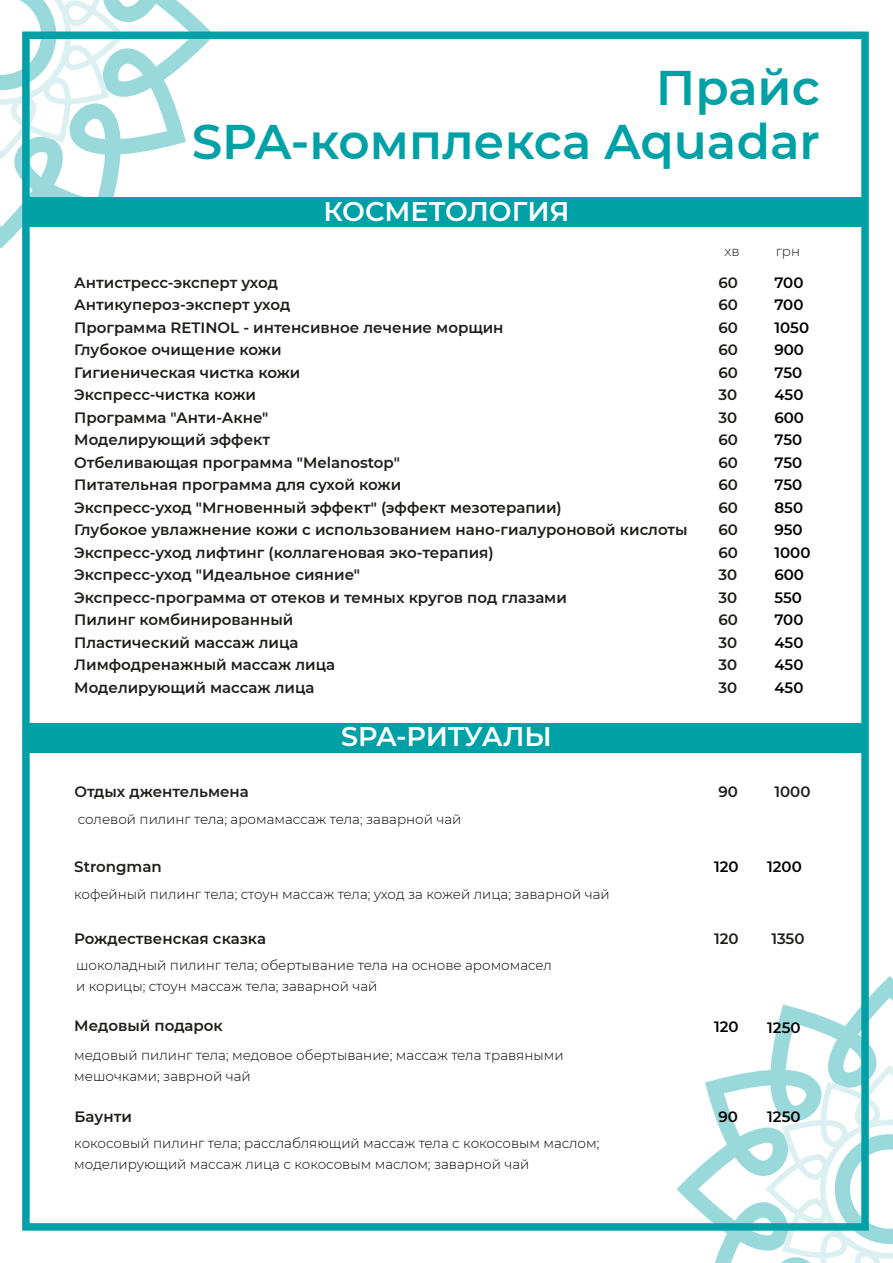
<style>
.page{position:relative;width:893px;height:1263px;background:#fff}
.page>*{position:absolute;margin:0;border:0;box-sizing:border-box;transform-origin:0 0}
.t1{font:600 48.6px/54px "Montserrat";color:#00a1a6;text-align:right}
.t2{font:600 27px "Montserrat";color:#fff}
.t3{font:600 15px/22.5px "Montserrat";color:#1d1d1b}
.t4{font:600 15px/22.5px "Montserrat";color:#000}
.t5{font:300 13.5px/21px "Montserrat";color:#000}
.t6{font:300 13.5px "Montserrat";color:#1d1d1b}
</style>
<div class="page">
<svg style="left:676px;top:976px;width:217px;height:287px"></svg>
<svg style="left:765px;top:1065px;width:128px;height:198px"></svg>
<svg style="left:0;top:0;width:214px;height:248px"></svg>
<svg style="left:0;top:0;width:125px;height:159px"></svg>
<div style="left:22px;top:32px;width:847px;height:1199px;border:8px solid #00a1a6"></div>
<div style="left:26px;top:197px;width:839px;height:30px;background:#00a1a6"></div>
<div style="left:26px;top:723px;width:839px;height:29px;background:#00a1a6"></div>
<h1 class="t1" style="left:192px;top:59px;width:630px">Прайс<br>SPA-комплекса Aquadar</h1>
<h2 class="t2" style="left:323px;top:192px;width:247px">КОСМЕТОЛОГИЯ</h2>
<p class="t3" style="left:74px;top:270px;width:615px">Антистресс-эксперт уход<br>Антикупероз-эксперт уход<br>Программа RETINOL - интенсивное лечение морщин<br>Глубокое очищение кожи<br>Гигиеническая чистка кожи<br>Экспресс-чистка кожи<br>Программа "Анти-Акне"<br>Моделирующий эффект<br>Отбеливающая программа "Melanostop"<br>Питательная программа для сухой кожи<br>Экспресс-уход "Мгновенный эффект" (эффект мезотерапии)<br>Глубокое увлажнение кожи с использованием нано-гиалуроновой кислоты Экспресс-уход лифтинг (коллагеновая эко-терапия)<br>Экспресс-уход "Идеальное сияние"<br>Экспресс-программа от отеков и темных кругов под глазами<br>Пилинг комбинированный<br>Пластический массаж лица<br>Лимфодренажный массаж лица<br>Моделирующий массаж лица</p>
<h2 class="t2" style="left:341px;top:717px;width:212px">SPA-РИТУАЛЫ</h2>
<p class="t3" style="left:75px;top:780px;width:176px">Отдых джентельмена</p>
<p class="t5" style="left:78px;top:808px;width:385px">солевой пилинг тела; аромамассаж тела; заварной чай</p>
<p class="t3" style="left:74px;top:855px;width:89px">Strongman</p>
<p class="t5" style="left:74px;top:883px;width:537px">кофейный пилинг тела; стоун массаж тела; уход за кожей лица; заварной чай</p>
<p class="t3" style="left:74px;top:927px;width:193px">Рождественская сказка</p>
<p class="t5" style="left:76px;top:954px;width:477px">шоколадный пилинг тела; обертывание тела на основе аромомасел и корицы; стоун массаж тела; заварной чай</p>
<p class="t3" style="left:74px;top:1014px;width:150px">Медовый подарок</p>
<p class="t5" style="left:74px;top:1045px;width:491px">медовый пилинг тела; медовое обертывание; массаж тела травяными мешочками; заврной чай</p>
<p class="t3" style="left:75px;top:1104px;width:59px">Баунти</p>
<p class="t5" style="left:74px;top:1132px;width:527px">кокосовый пилинг тела; расслабляющий массаж тела с кокосовым маслом; моделирующий массаж лица с кокосовым маслом; заварной чай</p>
<p class="t6" style="left:724px;top:242px;width:17px">хв</p>
<p class="t6" style="left:776px;top:242px;width:26px">грн</p>
<p class="t3" style="left:719px;top:270px;width:21px;text-align:justify">60<br>60<br>60<br>60<br>60<br>30<br>30<br>60<br>60<br>60<br>60<br>60<br>60<br>30<br>30<br>60<br>30<br>30<br>30</p>
<p class="t4" style="left:774px;top:270px;width:38px">700<br>700<br>1050<br>900<br>750<br>450<br>600<br>750<br>750<br>750<br>850<br>950<br>1000<br>600<br>550<br>700<br>450<br>450<br>450</p>
<p class="t3" style="left:719px;top:780px;width:21px">90</p>
<p class="t3" style="left:774px;top:780px;width:38px">1000</p>
<p class="t4" style="left:714px;top:854px;width:26px">120</p>
<p class="t4" style="left:767px;top:855px;width:36px">1200</p>
<p class="t3" style="left:714px;top:927px;width:26px">120</p>
<p class="t3" style="left:771px;top:927px;width:35px">1350</p>
<p class="t4" style="left:714px;top:1014px;width:26px">120</p>
<p class="t4" style="left:767px;top:1015px;width:35px">1250</p>
<p class="t4" style="left:719px;top:1105px;width:21px">90</p>
<p class="t4" style="left:767px;top:1104px;width:35px">1250</p>
</div>
